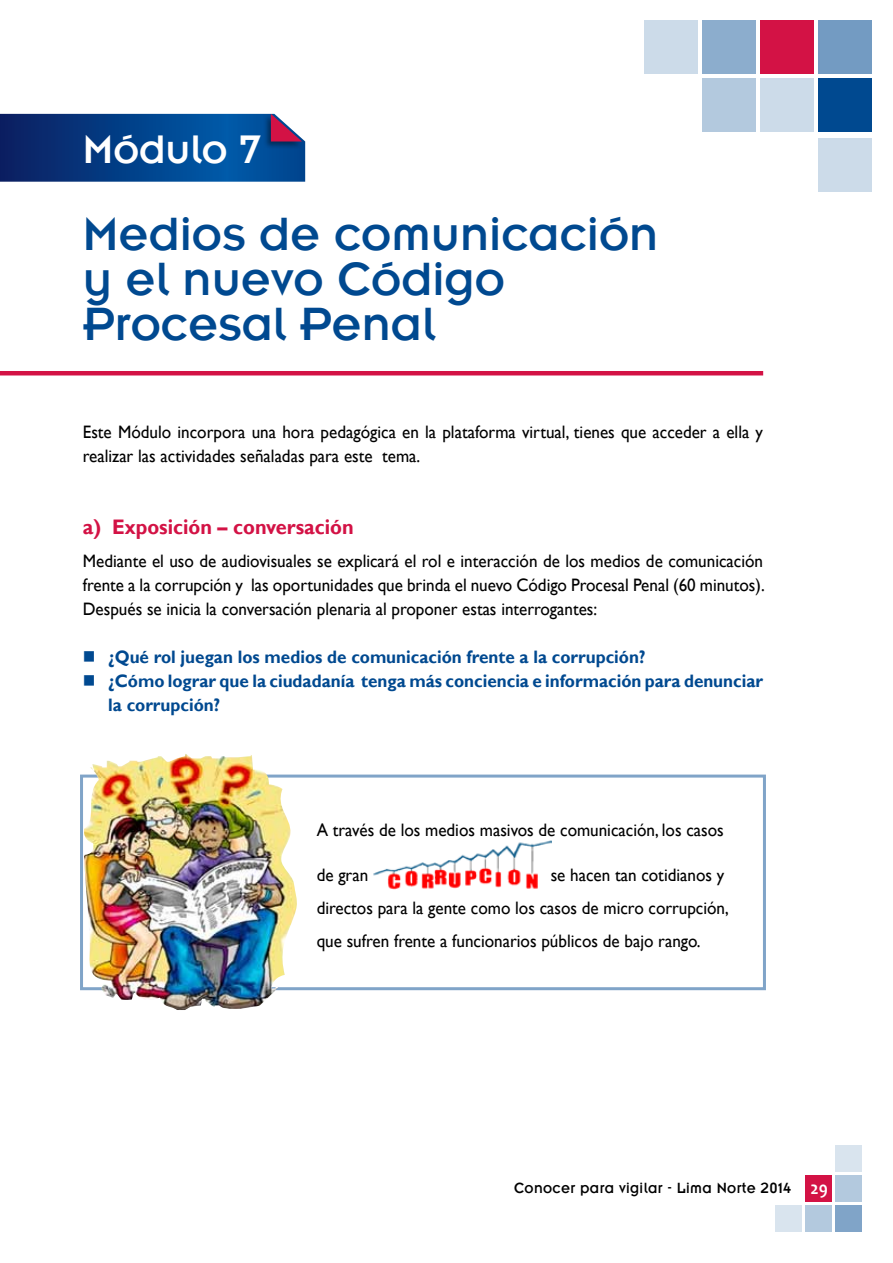
<style>
.page{position:relative;width:893px;height:1263px;background:#fff}
.page>*{position:absolute;margin:0;border:0;box-sizing:border-box;transform-origin:0 0}
.t1{font:48px/45px "Emblem";color:#004990}
.t2{font:40.95px "Emblem";color:#fff}
.t3{font:700 21px "Gill Sans";color:#d31245;scale:.95 1}
.t4{font:18px/24px "Gill Sans";color:#000;scale:.95 1}
.t5{font:700 18px/24px "Gill Sans";color:#004990;scale:.95 1}
.t6{font:15.15px "Emblem";letter-spacing:.025em;color:#000;scale:.95 1}
.s1{font-family:"Candara";font-weight:700;font-size:18.45px;color:#fff}
</style>
<div class="page">
<div style="left:835px;top:1205px;width:27px;height:26px;background:#80a4c8"></div>
<div style="left:805px;top:1175px;width:27px;height:27px;background:#d31245"></div>
<div style="left:805px;top:1205px;width:27px;height:26px;background:#b3c9de"></div>
<div style="left:835px;top:1175px;width:27px;height:27px;background:#b3c9de"></div>
<div style="left:835px;top:1145px;width:27px;height:27px;background:#d9e4ee"></div>
<div style="left:775px;top:1205px;width:27px;height:26px;background:#d9e4ee"></div>
<hr style="left:0;top:371px;width:763px;height:4px;background:#d31245">
<div style="left:80px;top:774px;width:686px;height:216px;border:3px solid #80a4c8"></div>
<img style="left:84px;top:754px;width:216px;height:256px">
<img style="left:373px;top:840px;width:179px;height:50px">
<div style="left:263px;top:113px;width:40px;height:36px;background:#000;opacity:.4"></div>
<svg style="left:0;top:114px;width:305px;height:68px;background:#0c4389"></svg>
<div style="left:818px;top:79px;width:54px;height:53px;background:#004990"></div>
<div style="left:761px;top:79px;width:53px;height:53px;background:#ccdbe9"></div>
<div style="left:703px;top:79px;width:53px;height:53px;background:#b3c9de"></div>
<div style="left:818px;top:20px;width:54px;height:54px;background:#739bc2"></div>
<div style="left:761px;top:20px;width:53px;height:54px;background:#d31245"></div>
<div style="left:703px;top:20px;width:53px;height:54px;background:#8cadcd"></div>
<div style="left:645px;top:20px;width:53px;height:54px;background:#ccdbe9"></div>
<div style="left:818px;top:138px;width:54px;height:53px;background:#ccdbe9"></div>
<h2 class="t2" style="left:83px;top:128px;width:179px">Módulo 7</h2>
<h1 class="t1" style="left:83px;top:213px;width:577px">Medios de comunicación y el nuevo Código<br>Procesal Penal</h1>
<p class="t4" style="left:83px;top:420px;width:718px">Este Módulo incorpora una hora pedagógica en la plataforma virtual, tienes que acceder a ella y realizar las actividades señaladas para este tema.</p>
<p class="t3" style="left:83px;top:514px;width:287px">a) Exposición – conversación</p>
<p class="t4" style="left:83px;top:549px;width:719px;text-align:justify">Mediante el uso de audiovisuales se explicará el rol e interacción de los medios de comunicación frente a la corrupción y las oportunidades que brinda el nuevo Código Procesal Penal (60 minutos).<br>Después se inicia la conversación plenaria al proponer estas interrogantes:</p>
<p class="t5" style="left:108px;top:645px;width:691px">¿Qué rol juegan los medios de comunicación frente a la corrupción?<br>¿Cómo lograr que la ciudadanía tenga más conciencia e información para denunciar la corrupción?</p>
<p class="t4" style="left:317px;top:818px;width:430px">A través de los medios masivos de comunicación, los casos</p>
<p class="t4" style="left:317px;top:863px;width:56px">de gran</p>
<p class="t4" style="left:317px;top:859px;width:435px;line-height:33px;text-indent:234px">se hacen tan cotidianos y directos para la gente como los casos de micro corrupción, que sufren frente a funcionarios públicos de bajo rango.</p>
<p class="t6" style="left:514px;top:1180px;width:332px">Conocer para vigilar - Lima Norte 2014 <span class="s1">29</span></p>
</div>
